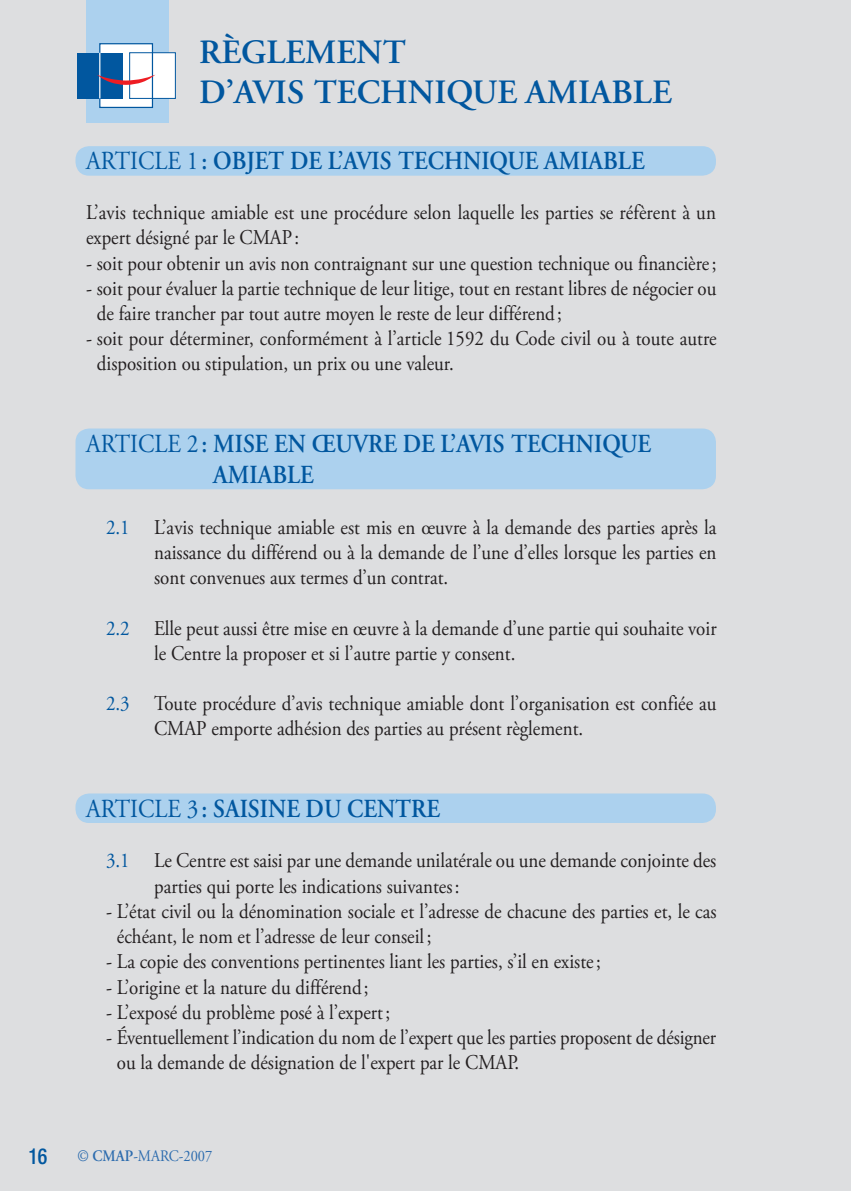
<style>
.page{position:relative;width:851px;height:1191px;background:#fff}
.page>*{position:absolute;margin:0;border:0;box-sizing:border-box;transform-origin:0 0}
.t1{font:600 34px/40.8px "Adobe Garamond Pro";color:#01579f}
.t2{font:600 26px/31.2px "Adobe Garamond Pro";color:#01579f;scale:.9 1}
.t3{font:500 condensed 22px "Helvetica Neue";color:#01579f;scale:.9 1}
.t4{font:21px/25.2px "Adobe Garamond Pro";color:#231f20;scale:.9 1}
.t5{font:16px "Adobe Garamond Pro";color:#2d6cae;scale:.9 1}
.s1{font-weight:400}
.s2{color:#01579f}
.s3{font-weight:600}
</style>
<div class="page">
<div style="left:0;top:0;width:850px;height:1191px;background:#dddee0"></div>
<div style="left:75px;top:793px;width:640px;height:30px;background:#acd1ee;border-radius:14px"></div>
<div style="left:75px;top:428px;width:640px;height:61px;background:#acd1ee;border-radius:14px"></div>
<div style="left:75px;top:146px;width:640px;height:30px;background:#acd1ee;border-radius:14px"></div>
<div style="left:86px;top:0;width:83px;height:122px;background:#acd1ee"></div>
<div style="left:77px;top:53px;width:46px;height:45px;background:#01579f"></div>
<div style="left:129px;top:52px;width:47px;height:47px;border:1px solid #01579f"></div>
<div style="left:99px;top:43px;width:54px;height:65px;border:1px solid #01579f"></div>
<svg style="left:97px;top:44px;width:78px;height:63px"></svg>
<h1 class="t1" style="left:199px;top:32px;width:474px">RÈGLEMENT<br>D’AVIS TECHNIQUE AMIABLE</h1>
<p class="t2" style="left:86px;top:145px;width:622px"><span class="s1">ARTICLE 1</span>: OBJET DE L’AVIS TECHNIQUE AMIABLE</p>
<p class="t4" style="left:86px;top:201px;width:701px">L’avis technique amiable est une procédure selon laquelle les parties se réfèrent à un expert désigné par le CMAP:</p>
<p class="t4" style="left:86px;top:251px;width:701px">- soit pour obtenir un avis non contraignant sur une question technique ou financière;</p>
<p class="t4" style="left:97px;top:276px;width:689px;text-indent:-11px">- soit pour évaluer la partie technique de leur litige, tout en restant libres de négocier ou de faire trancher par tout autre moyen le reste de leur différend;</p>
<p class="t4" style="left:97px;top:327px;width:690px;text-indent:-11px">- soit pour déterminer, conformément à l’article 1592 du Code civil ou à toute autre disposition ou stipulation, un prix ou une valeur.</p>
<p class="t2" style="left:213px;top:428px;width:488px;text-indent:-127px"><span class="s1">ARTICLE 2</span>: MISE EN ŒUVRE DE L’AVIS TECHNIQUE<br>AMIABLE</p>
<p class="t4" style="left:154px;top:515px;width:626px;text-align:justify;text-indent:-48px"><span class="s2">2.1</span> L’avis technique amiable est mis en œuvre à la demande des parties après la naissance du différend ou à la demande de l’une d’elles lorsque les parties en sont convenues aux termes d’un contrat.</p>
<p class="t4" style="left:154px;top:616px;width:626px;text-indent:-48px"><span class="s2">2.2</span> Elle peut aussi être mise en œuvre à la demande d’une partie qui souhaite voir le Centre la proposer et si l’autre partie y consent.</p>
<p class="t4" style="left:154px;top:691px;width:626px;text-indent:-48px"><span class="s2">2.3</span> Toute procédure d’avis technique amiable dont l’organisation est confiée au<br>CMAP emporte adhésion des parties au présent règlement.</p>
<p class="t2" style="left:86px;top:793px;width:395px"><span class="s1">ARTICLE 3</span>: SAISINE DU CENTRE</p>
<p class="t4" style="left:154px;top:849px;width:626px;text-indent:-48px"><span class="s2">3.1</span> Le Centre est saisi par une demande unilatérale ou une demande conjointe des parties qui porte les indications suivantes:</p>
<p class="t4" style="left:117px;top:899px;width:667px;text-indent:-11px">- L’état civil ou la dénomination sociale et l’adresse de chacune des parties et, le cas échéant, le nom et l’adresse de leur conseil;</p>
<p class="t4" style="left:106px;top:949px;width:551px">- La copie des conventions pertinentes liant les parties, s’il en existe;</p>
<p class="t4" style="left:106px;top:975px;width:293px">- L’origine et la nature du différend;</p>
<p class="t4" style="left:106px;top:1000px;width:317px">- L’exposé du problème posé à l’expert;</p>
<p class="t4" style="left:117px;top:1025px;width:667px;text-indent:-11px">- Éventuellement l’indication du nom de l’expert que les parties proposent de désigner ou la demande de désignation de l'expert par le CMAP.</p>
<p class="t3" style="left:28px;top:1142px;width:23px">16</p>
<p class="t5" style="left:78px;top:1146px;width:151px">© <span class="s3">CMAP</span>-MARC-2007</p>
</div>
